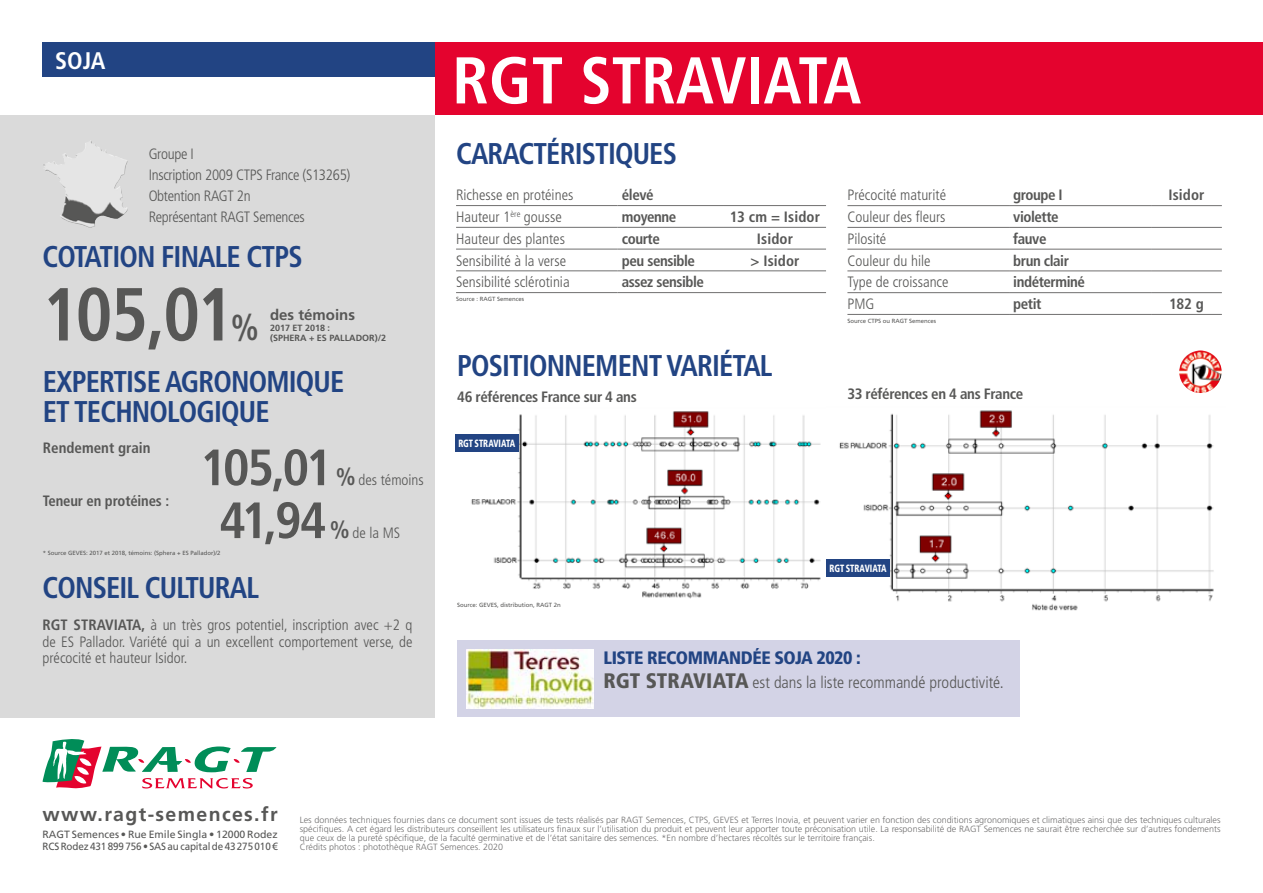
<style>
.page{position:relative;width:1263px;height:893px;background:#fff}
.page>*{position:absolute;margin:0;border:0;box-sizing:border-box;transform-origin:0 0}
.t1{font:700 condensed 75px "Frutiger LT Std";color:#575756;scale:.94 1}
.t2{font:700 condensed 66px "Frutiger LT Std";color:#fff}
.t3{font:700 condensed 30px/30px "Frutiger LT Std";letter-spacing:-.03em;color:#224483;scale:.95 1}
.t4{font:700 condensed 24px "Frutiger LT Std";color:#fff}
.t5{font:700 19.5px "Frutiger LT Std";letter-spacing:.07em;color:#575756}
.t6{font:900 condensed 18px "Frutiger LT Std";letter-spacing:-.025em;color:#224483}
.t7{font:300 condensed 16.5px "Frutiger LT Std";letter-spacing:-.005em;color:#575756}
.t8{font:300 condensed 15px/16.5px "Frutiger LT Std";color:#575756;text-align:justify}
.t9{font:700 condensed 15px "Frutiger LT Std";letter-spacing:-.03em;color:#575756}
.t10{font:300 condensed 15px/21px "Frutiger LT Std";letter-spacing:-.02em;color:#575756}
.t11{font:700 condensed 15px "Frutiger LT Std";letter-spacing:-.01em;color:#575756}
.t12{font:700 condensed 15px "Frutiger LT Std";color:#575756}
.t13{font:700 condensed 15px "Frutiger LT Std";letter-spacing:.01em;color:#575756}
.t14{font:700 15px "Frutiger LT Std";color:#575756}
.t15{font:10.5px/12.6px "Frutiger LT Std";color:#575756}
.t16{font:900 condensed 10.5px "Frutiger LT Std";letter-spacing:-.01em;color:#fff;scale:.8 1}
.t17{font:300 9px/9px "Frutiger LT Std";color:#706f6f}
.t18{font:700 9px/10.5px "Frutiger LT Std";color:#575756}
.t19{font:6px "Frutiger LT Std";color:#575756}
.s1{font-size:36px}
.s2{font-weight:700;font-size:51px}
.s3{font-weight:700;font-size:24px}
.s4{font-weight:700}
.s5{font-weight:900;font-size:21px}
</style>
<div class="page">
<svg style="left:43px;top:739px;width:233px;height:50px"></svg>
<div style="left:0;top:115px;width:435px;height:603px;background:#dadada"></div>
<div style="left:43px;top:43px;width:392px;height:34px;background:#224483"></div>
<div style="left:435px;top:43px;width:828px;height:72px;background:#e4032e"></div>
<img style="left:43px;top:141px;width:84px;height:87px">
<hr style="left:456px;top:271px;width:162px;height:1px;background:#706f6f">
<hr style="left:618px;top:271px;width:106px;height:1px;background:#706f6f">
<hr style="left:724px;top:271px;width:102px;height:1px;background:#706f6f">
<hr style="left:456px;top:292px;width:162px;height:1px;background:#706f6f">
<hr style="left:618px;top:292px;width:106px;height:1px;background:#706f6f">
<hr style="left:724px;top:292px;width:102px;height:1px;background:#706f6f">
<hr style="left:456px;top:249px;width:162px;height:1px;background:#706f6f">
<hr style="left:618px;top:249px;width:106px;height:1px;background:#706f6f">
<hr style="left:724px;top:249px;width:102px;height:1px;background:#706f6f">
<hr style="left:456px;top:227px;width:162px;height:1px;background:#706f6f">
<hr style="left:618px;top:227px;width:106px;height:1px;background:#706f6f">
<hr style="left:724px;top:227px;width:102px;height:1px;background:#706f6f">
<hr style="left:456px;top:205px;width:162px;height:1px;background:#706f6f">
<hr style="left:618px;top:205px;width:106px;height:1px;background:#706f6f">
<hr style="left:724px;top:205px;width:102px;height:1px;background:#706f6f">
<hr style="left:847px;top:205px;width:162px;height:1px;background:#706f6f">
<hr style="left:1009px;top:205px;width:142px;height:1px;background:#706f6f">
<hr style="left:1151px;top:205px;width:71px;height:1px;background:#706f6f">
<hr style="left:847px;top:227px;width:162px;height:1px;background:#706f6f">
<hr style="left:1009px;top:227px;width:142px;height:1px;background:#706f6f">
<hr style="left:1151px;top:227px;width:71px;height:1px;background:#706f6f">
<hr style="left:847px;top:249px;width:162px;height:1px;background:#706f6f">
<hr style="left:1009px;top:249px;width:142px;height:1px;background:#706f6f">
<hr style="left:1151px;top:249px;width:71px;height:1px;background:#706f6f">
<hr style="left:847px;top:271px;width:162px;height:1px;background:#706f6f">
<hr style="left:1009px;top:271px;width:142px;height:1px;background:#706f6f">
<hr style="left:1151px;top:271px;width:71px;height:1px;background:#706f6f">
<hr style="left:847px;top:292px;width:162px;height:1px;background:#706f6f">
<hr style="left:1009px;top:292px;width:142px;height:1px;background:#706f6f">
<hr style="left:1151px;top:292px;width:71px;height:1px;background:#706f6f">
<hr style="left:847px;top:314px;width:162px;height:1px;background:#706f6f">
<hr style="left:1009px;top:314px;width:142px;height:1px;background:#706f6f">
<hr style="left:1151px;top:314px;width:71px;height:1px;background:#706f6f">
<img style="left:460px;top:411px;width:361px;height:188px">
<img style="left:826px;top:410px;width:388px;height:201px">
<div style="left:826px;top:560px;width:64px;height:17px;background:#224483"></div>
<div style="left:455px;top:435px;width:64px;height:17px;background:#224483"></div>
<img style="left:1179px;top:350px;width:43px;height:43px;border-radius:21px">
<div style="left:458px;top:640px;width:562px;height:77px;background:#d3d3e6"></div>
<img style="left:467px;top:650px;width:126px;height:58px">
<h3 class="t4" style="left:55px;top:46px;width:52px">SOJA</h3>
<h2 class="t2" style="left:452px;top:41px;width:410px">RGT STRAVIATA</h2>
<h3 class="t10" style="left:149px;top:143px;width:203px">Groupe I<br>Inscription 2009 CTPS France (S13265)<br>Obtention RAGT 2n<br>Représentant RAGT Semences</h3>
<h3 class="t3" style="left:43px;top:242px;width:275px">COTATION FINALE CTPS</h3>
<h1 class="t1" style="left:43px;top:270px;width:232px">105,01<span class="s1">%</span></h1>
<h3 class="t14" style="left:270px;top:306px;width:87px">des témoins</h3>
<p class="t18" style="left:270px;top:322px;width:118px">2017 ET 2018 :<br>(SPHERA + ES PALLADOR)/2</p>
<h3 class="t3" style="left:43px;top:366px;width:319px">EXPERTISE AGRONOMIQUE<br>ET TECHNOLOGIQUE</h3>
<h3 class="t12" style="left:43px;top:439px;width:109px">Rendement grain</h3>
<h3 class="t8" style="left:200px;top:472px;width:225px"><span class="s2">105,01</span><span class="s3">%</span> des témoins</h3>
<h3 class="t11" style="left:43px;top:492px;width:128px">Teneur en protéines :</h3>
<h3 class="t8" style="left:219px;top:525px;width:182px"><span class="s2">41,94</span><span class="s3">%</span> de la MS</h3>
<p class="t19" style="left:43px;top:549px;width:179px">* Source GEVES: 2017 et 2018, témoins: (Sphera + ES Pallador)/2</p>
<h3 class="t3" style="left:43px;top:573px;width:229px">CONSEIL CULTURAL</h3>
<h3 class="t8" style="left:43px;top:617px;width:371px"><span class="s4">RGT STRAVIATA,</span> à un très gros potentiel, inscription avec +2 q de ES Pallador. Variété qui a un excellent comportement verse, de précocité et hauteur Isidor.</h3>
<h3 class="t3" style="left:456px;top:139px;width:234px">CARACTÉRISTIQUES</h3>
<h3 class="t8" style="left:456px;top:187px;width:119px">Richesse en protéines</h3>
<h3 class="t9" style="left:622px;top:186px;width:33px">élevé</h3>
<h3 class="t8" style="left:456px;top:209px;width:107px">Hauteur 1<sup>ère</sup> gousse</h3>
<h3 class="t9" style="left:622px;top:208px;width:56px">moyenne</h3>
<h3 class="t13" style="left:730px;top:208px;width:92px">13 cm = Isidor</h3>
<h3 class="t8" style="left:456px;top:231px;width:110px">Hauteur des plantes</h3>
<h3 class="t9" style="left:622px;top:230px;width:40px">courte</h3>
<h3 class="t9" style="left:757px;top:230px;width:38px">Isidor</h3>
<h3 class="t8" style="left:456px;top:252px;width:112px">Sensibilité à la verse</h3>
<h3 class="t9" style="left:622px;top:251px;width:75px">peu sensible</h3>
<h3 class="t9" style="left:750px;top:251px;width:51px">&gt; Isidor</h3>
<h3 class="t8" style="left:456px;top:274px;width:115px">Sensibilité sclérotinia</h3>
<h3 class="t9" style="left:622px;top:273px;width:84px">assez sensible</h3>
<p class="t19" style="left:456px;top:296px;width:70px">Source : RAGT Semences</p>
<h3 class="t3" style="left:457px;top:351px;width:334px">POSITIONNEMENT VARIÉTAL</h3>
<h3 class="t8" style="left:847px;top:187px;width:100px">Précocité maturité</h3>
<h3 class="t9" style="left:1013px;top:186px;width:51px">groupe I</h3>
<h3 class="t9" style="left:1168px;top:186px;width:38px">Isidor</h3>
<h3 class="t8" style="left:847px;top:209px;width:100px">Couleur des fleurs</h3>
<h3 class="t9" style="left:1013px;top:208px;width:47px">violette</h3>
<h3 class="t8" style="left:847px;top:231px;width:40px">Pilosité</h3>
<h3 class="t9" style="left:1013px;top:230px;width:35px">fauve</h3>
<h3 class="t8" style="left:847px;top:252px;width:85px">Couleur du hile</h3>
<h3 class="t9" style="left:1013px;top:252px;width:57px">brun clair</h3>
<h3 class="t8" style="left:847px;top:274px;width:103px">Type de croissance</h3>
<h3 class="t9" style="left:1013px;top:273px;width:73px">indéterminé</h3>
<h3 class="t8" style="left:847px;top:296px;width:28px">PMG</h3>
<h3 class="t9" style="left:1013px;top:295px;width:30px">petit</h3>
<h3 class="t9" style="left:1169px;top:295px;width:36px">182 g</h3>
<p class="t19" style="left:847px;top:318px;width:90px">Source CTPS ou RAGT Semences</p>
<h3 class="t9" style="left:457px;top:388px;width:181px">46 références France sur 4 ans</h3>
<h3 class="t9" style="left:847px;top:385px;width:177px">33 références en 4 ans France</h3>
<p class="t16" style="left:458px;top:437px;width:73px">RGT STRAVIATA</p>
<p class="t19" style="left:457px;top:601px;width:105px">Source: GEVES, distribution, RAGT 2n</p>
<p class="t16" style="left:830px;top:562px;width:73px">RGT STRAVIATA</p>
<h3 class="t6" style="left:603px;top:647px;width:259px">LISTE RECOMMANDÉE SOJA 2020 :</h3>
<h3 class="t7" style="left:603px;top:673px;width:402px"><span class="s5">RGT STRAVIATA</span> est dans la liste recommandé productivité.</h3>
<h3 class="t5" style="left:43px;top:803px;width:237px">www.ragt-semences.fr</h3>
<p class="t15" style="left:43px;top:828px;width:237px">RAGT Semences • Rue Emile Singla • 12000 Rodez<br>RCS Rodez 431 899 756 • SAS au capital de 43 275 010 €</p>
<p class="t17" style="left:300px;top:816px;width:922px">Les données techniques fournies dans ce document sont issues de tests réalisés par RAGT Semences, CTPS, GEVES et Terres Inovia, et peuvent varier en fonction des conditions agronomiques et climatiques ainsi que des techniques culturales spécifiques. A cet égard les distributeurs conseillent les utilisateurs finaux sur l’utilisation du produit et peuvent leur apporter toute préconisation utile. La responsabilité de RAGT Semences ne saurait être recherchée sur d’autres fondements que ceux de la pureté spécifique, de la faculté germinative et de l’état sanitaire des semences. *En nombre d’hectares récoltés sur le territoire français.<br>Crédits photos : photothèque RAGT Semences. 2020</p>
</div>
